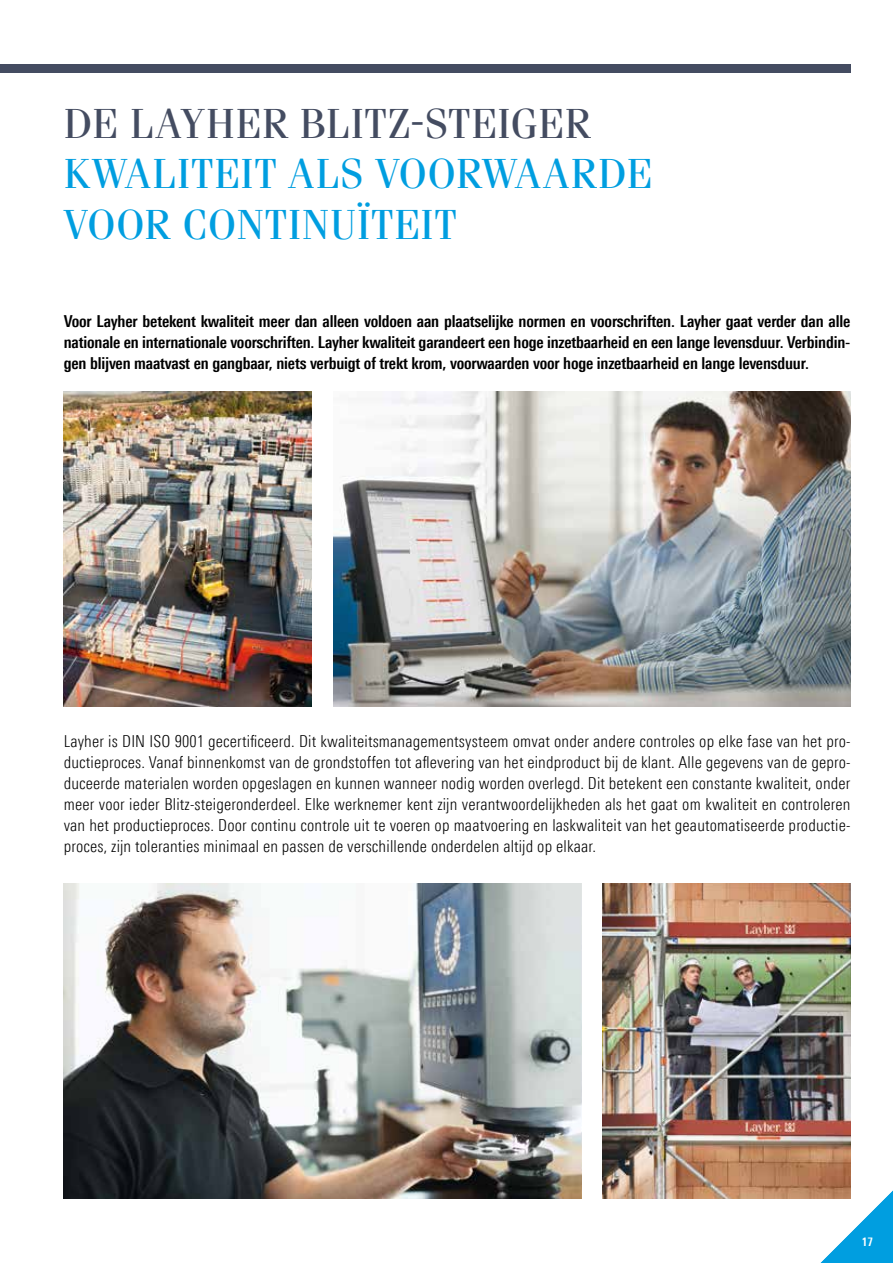
<style>
.page{position:relative;width:893px;height:1263px;background:#fff}
.page>*{position:absolute;margin:0;border:0;box-sizing:border-box;transform-origin:0 0}
.t1{font:42px/50.4px "Fenice Pro ITC";letter-spacing:.015em;color:#009ee0}
.t2{font:42px "Fenice Pro ITC";letter-spacing:.015em;color:#444c61}
.t3{font:300 16.5px/21px "Linotype Univers 320 Cn";letter-spacing:.01em;color:#000;text-align:justify}
.t4{font:700 16.5px/21px "Linotype Univers 620 Cn";letter-spacing:-.01em;color:#000;text-align:justify}
.t5{font:700 12px "Linotype Univers 620 Cn";color:#fff}
</style>
<div class="page">
<div style="left:0;top:64px;width:850px;height:8px;background:#444c61"></div>
<svg style="left:820px;top:1178px;width:73px;height:85px"></svg>
<img style="left:602px;top:884px;width:248px;height:315px">
<img style="left:64px;top:391px;width:248px;height:315px">
<img style="left:333px;top:391px;width:517px;height:315px">
<img style="left:64px;top:884px;width:517px;height:315px">
<h1 class="t2" style="left:64px;top:98px;width:528px">DE LAYHER BLITZ-STEIGER</h1>
<h1 class="t1" style="left:64px;top:148px;width:590px">KWALITEIT ALS VOORWAARDE<br>VOOR CONTINUÏTEIT</h1>
<p class="t4" style="left:64px;top:311px;width:788px">Voor Layher betekent kwaliteit meer dan alleen voldoen aan plaatselijke normen en voorschriften. Layher gaat verder dan alle nationale en internationale voorschriften. Layher kwaliteit garandeert een hoge inzetbaarheid en een lange levensduur. Verbindin&shy;gen blijven maatvast en gangbaar, niets verbuigt of trekt krom, voorwaarden voor hoge inzetbaarheid en lange levensduur.</p>
<p class="t3" style="left:64px;top:731px;width:788px">Layher is DIN ISO 9001 gecertificeerd. Dit kwaliteitsmanagementsysteem omvat onder andere controles op elke fase van het pro&shy;ductieproces. Vanaf binnenkomst van de grondstoffen tot aflevering van het eindproduct bij de klant. Alle gegevens van de gepro&shy;duceerde materialen worden opgeslagen en kunnen wanneer nodig worden overlegd. Dit betekent een constante kwaliteit, onder meer voor ieder Blitz-steigeronderdeel. Elke werknemer kent zijn verantwoordelijkheden als het gaat om kwaliteit en controleren van het productieproces. Door continu controle uit te voeren op maatvoering en laskwaliteit van het geautomatiseerde productie&shy;proces, zijn toleranties minimaal en passen de verschillende onderdelen altijd op elkaar.</p>
<p class="t5" style="left:862px;top:1235px;width:13px">17</p>
</div>
